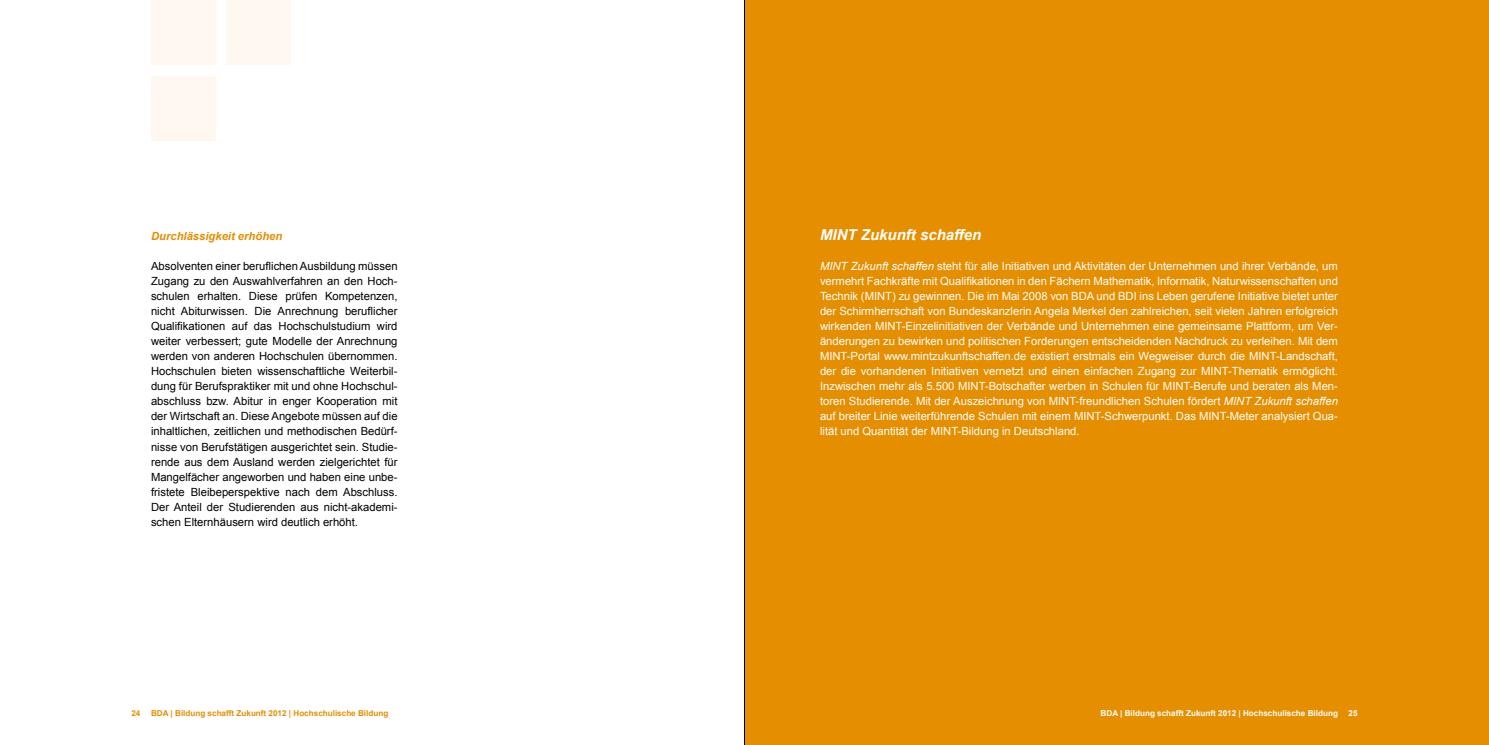
<style>
.page{position:relative;width:1489px;height:745px;background:#fff}
.page>*{position:absolute;margin:0;border:0;box-sizing:border-box;transform-origin:0 0}
.t1{font:italic 700 15px "Arial";color:#fff}
.t2{font:11.25px/15px "Arial";color:#fff;text-align:justify}
.t3{font:11.25px/15px "Arial";color:#000;text-align:justify}
.t4{font:italic 700 11.25px "Arial";color:#e58e00}
.t5{font:700 8.12px "Arial";color:#e58e00}
.t6{font:700 8.12px "Arial";color:#fff}
.s1{font-style:italic}
</style>
<div class="page">
<div style="left:151px;top:0;width:65px;height:65px;background:#fef8f1"></div>
<div style="left:226px;top:0;width:65px;height:65px;background:#fef8f1"></div>
<div style="left:151px;top:75px;width:65px;height:65px;background:#fef8f1"></div>
<div style="left:744px;top:0;width:744px;height:744px;background:#e58e00"></div>
<hr style="left:744px;top:0;width:1px;height:744px;background:#000">
<p class="t4" style="left:151px;top:229px;width:133px">Durchlässigkeit erhöhen</p>
<p class="t3" style="left:151px;top:259px;width:248px">Absolventen einer beruflichen Ausbildung müssen Zugang zu den Auswahlverfahren an den Hoch&shy;schulen erhalten. Diese prüfen Kompetenzen, nicht Abiturwissen. Die Anrechnung beruflicher Qualifikationen auf das Hochschulstudium wird weiter verbessert; gute Modelle der Anrechnung werden von anderen Hochschulen übernommen.<br>Hochschulen bieten wissenschaftliche Weiterbil&shy;dung für Berufspraktiker mit und ohne Hochschul&shy;abschluss bzw. Abitur in enger Kooperation mit der Wirtschaft an. Diese Angebote müssen auf die inhaltlichen, zeitlichen und methodischen Bedürf&shy;nisse von Berufstätigen ausgerichtet sein. Studie&shy;rende aus dem Ausland werden zielgerichtet für Mangelfächer angeworben und haben eine unbe&shy;fristete Bleibeperspektive nach dem Abschluss.<br>Der Anteil der Studierenden aus nicht-akademi&shy;schen Elternhäusern wird deutlich erhöht.</p>
<h1 class="t1" style="left:820px;top:225px;width:163px">MINT Zukunft schaffen</h1>
<p class="t2" style="left:820px;top:259px;width:519px"><span class="s1">MINT Zukunft schaffen</span> steht für alle Initiativen und Aktivitäten der Unternehmen und ihrer Verbände, um vermehrt Fachkräfte mit Qualifikationen in den Fächern Mathematik, Informatik, Naturwissenschaften und Technik (MINT) zu gewinnen. Die im Mai 2008 von BDA und BDI ins Leben gerufene Initiative bietet unter der Schirmherrschaft von Bundeskanzlerin Angela Merkel den zahlreichen, seit vielen Jahren erfolgreich wirkenden MINT-Einzelinitiativen der Verbände und Unternehmen eine gemeinsame Plattform, um Ver&shy;änderungen zu bewirken und politischen Forderungen entscheidenden Nachdruck zu verleihen. Mit dem MINT-Portal www.mintzukunftschaffen.de existiert erstmals ein Wegweiser durch die MINT-Landschaft, der die vorhandenen Initiativen vernetzt und einen einfachen Zugang zur MINT-Thematik ermöglicht.<br>Inzwischen mehr als 5.500 MINT-Botschafter werben in Schulen für MINT-Berufe und beraten als Men&shy;toren Studierende. Mit der Auszeichnung von MINT-freundlichen Schulen fördert <span class="s1">MINT Zukunft schaffen </span>auf breiter Linie weiterführende Schulen mit einem MINT-Schwerpunkt. Das MINT-Meter analysiert Qua&shy;lität und Quantität der MINT-Bildung in Deutschland.</p>
<p class="t5" style="left:131px;top:706px;width:11px">24</p>
<p class="t5" style="left:151px;top:706px;width:239px">BDA | Bildung schafft Zukunft 2012 | Hochschulische Bildung</p>
<p class="t6" style="left:1100px;top:706px;width:239px">BDA | Bildung schafft Zukunft 2012 | Hochschulische Bildung</p>
<p class="t6" style="left:1348px;top:706px;width:11px">25</p>
</div>
